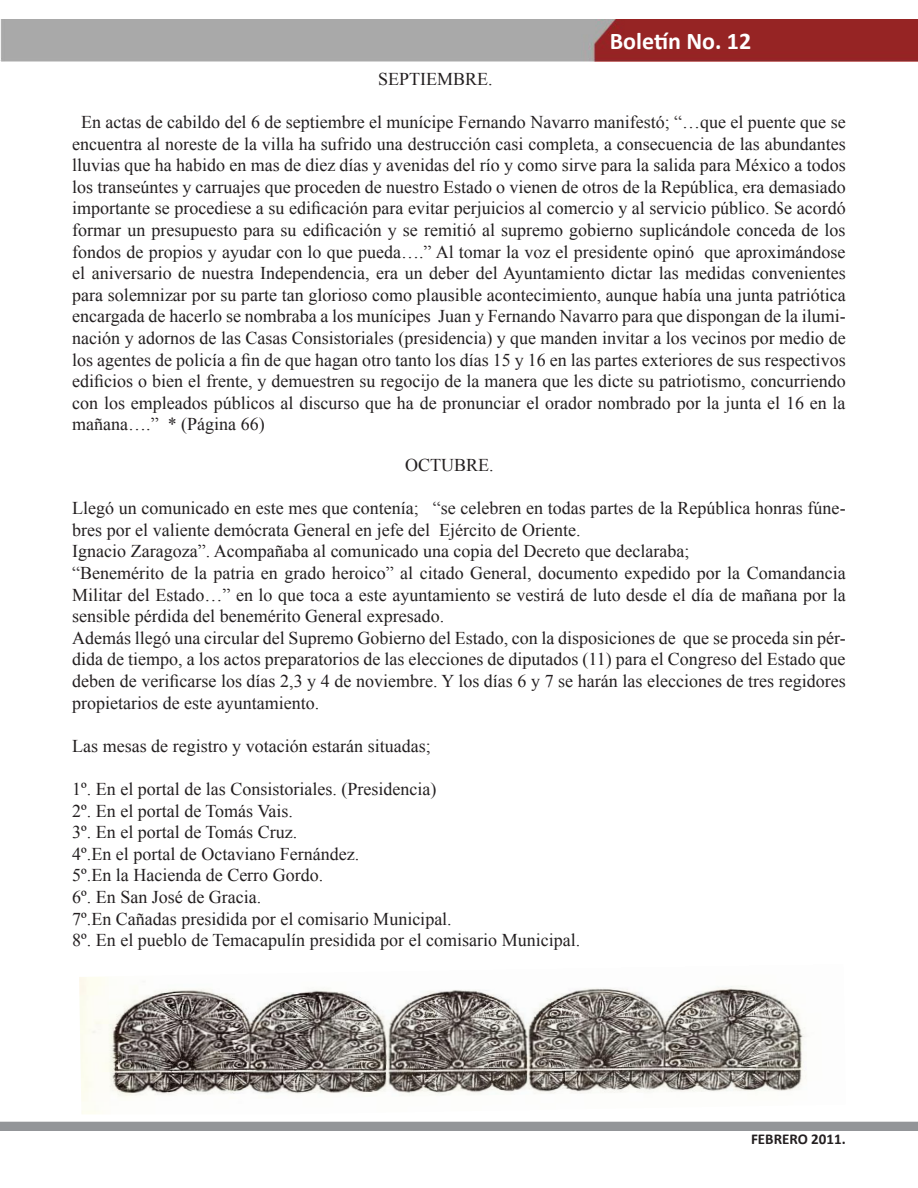
<style>
.page{position:relative;width:918px;height:1188px;background:#fff}
.page>*{position:absolute;margin:0;border:0;box-sizing:border-box;transform-origin:0 0}
.t1{font:700 24px "Calibri";color:#fff}
.t2{font:18px/21.6px "Times New Roman";color:#231f20;text-align:justify}
.t3{font:700 15px "Calibri";color:#231f20}
</style>
<div class="page">
<img style="left:0;top:20px;width:918px;height:41px">
<div style="left:0;top:1122px;width:918px;height:9px;background:#939598"></div>
<img style="left:79px;top:977px;width:727px;height:137px">
<h1 class="t1" style="left:610px;top:26px;width:143px">Boletín No. 12</h1>
<p class="t2" style="left:378px;top:68px;width:116px">SEPTIEMBRE.</p>
<p class="t2" style="left:72px;top:111px;width:775px;text-indent:9px">En actas de cabildo del 6 de septiembre el munícipe Fernando Navarro manifestó; “…que el puente que se encuentra al noreste de la villa ha sufrido una destrucción casi completa, a consecuencia de las abundantes lluvias que ha habido en mas de diez días y avenidas del río y como sirve para la salida para México a todos los transeúntes y carruajes que proceden de nuestro Estado o vienen de otros de la República, era demasiado importante se procediese a su edificación para evitar perjuicios al comercio y al servicio público. Se acordó formar un presupuesto para su edificación y se remitió al supremo gobierno suplicándole conceda de los fondos de propios y ayudar con lo que pueda….” Al tomar la voz el presidente opinó que aproximándose el aniversario de nuestra Independencia, era un deber del Ayuntamiento dictar las medidas convenientes para solemnizar por su parte tan glorioso como plausible acontecimiento, aunque había una junta patriótica encargada de hacerlo se nombraba a los munícipes Juan y Fernando Navarro para que dispongan de la ilumi&shy;nación y adornos de las Casas Consistoriales (presidencia) y que manden invitar a los vecinos por medio de los agentes de policía a fin de que hagan otro tanto los días 15 y 16 en las partes exteriores de sus respectivos edificios o bien el frente, y demuestren su regocijo de la manera que les dicte su patriotismo, concurriendo con los empleados públicos al discurso que ha de pronunciar el orador nombrado por la junta el 16 en la mañana….” * (Página 66)</p>
<p class="t2" style="left:405px;top:454px;width:90px">OCTUBRE.</p>
<p class="t2" style="left:72px;top:497px;width:775px">Llegó un comunicado en este mes que contenía; “se celebren en todas partes de la República honras fúne&shy;bres por el valiente demócrata General en jefe del Ejército de Oriente.</p>
<p class="t2" style="left:72px;top:540px;width:619px">Ignacio Zaragoza”. Acompañaba al comunicado una copia del Decreto que declaraba;</p>
<p class="t2" style="left:72px;top:562px;width:775px">“Benemérito de la patria en grado heroico” al citado General, documento expedido por la Comandancia Militar del Estado…” en lo que toca a este ayuntamiento se vestirá de luto desde el día de mañana por la sensible pérdida del benemérito General expresado.</p>
<p class="t2" style="left:72px;top:627px;width:775px">Además llegó una circular del Supremo Gobierno del Estado, con la disposiciones de que se proceda sin pér&shy;dida de tiempo, a los actos preparatorios de las elecciones de diputados (11) para el Congreso del Estado que deben de verificarse los días 2,3 y 4 de noviembre. Y los días 6 y 7 se harán las elecciones de tres regidores propietarios de este ayuntamiento.</p>
<p class="t2" style="left:72px;top:735px;width:360px">Las mesas de registro y votación estarán situadas;</p>
<p class="t2" style="left:72px;top:778px;width:366px">1º. En el portal de las Consistoriales. (Presidencia)</p>
<p class="t2" style="left:72px;top:799px;width:222px">2º. En el portal de Tomás Vais.</p>
<p class="t2" style="left:72px;top:821px;width:226px">3º. En el portal de Tomás Cruz.</p>
<p class="t2" style="left:72px;top:843px;width:289px">4º.En el portal de Octaviano Fernández.</p>
<p class="t2" style="left:72px;top:864px;width:253px">5º.En la Hacienda de Cerro Gordo.</p>
<p class="t2" style="left:72px;top:886px;width:191px">6º. En San José de Gracia.</p>
<p class="t2" style="left:72px;top:907px;width:381px">7º.En Cañadas presidida por el comisario Municipal.</p>
<p class="t2" style="left:72px;top:929px;width:509px">8º. En el pueblo de Temacapulín presidida por el comisario Municipal.</p>
<p class="t3" style="left:751px;top:1130px;width:96px">FEBRERO 2011.</p>
</div>
